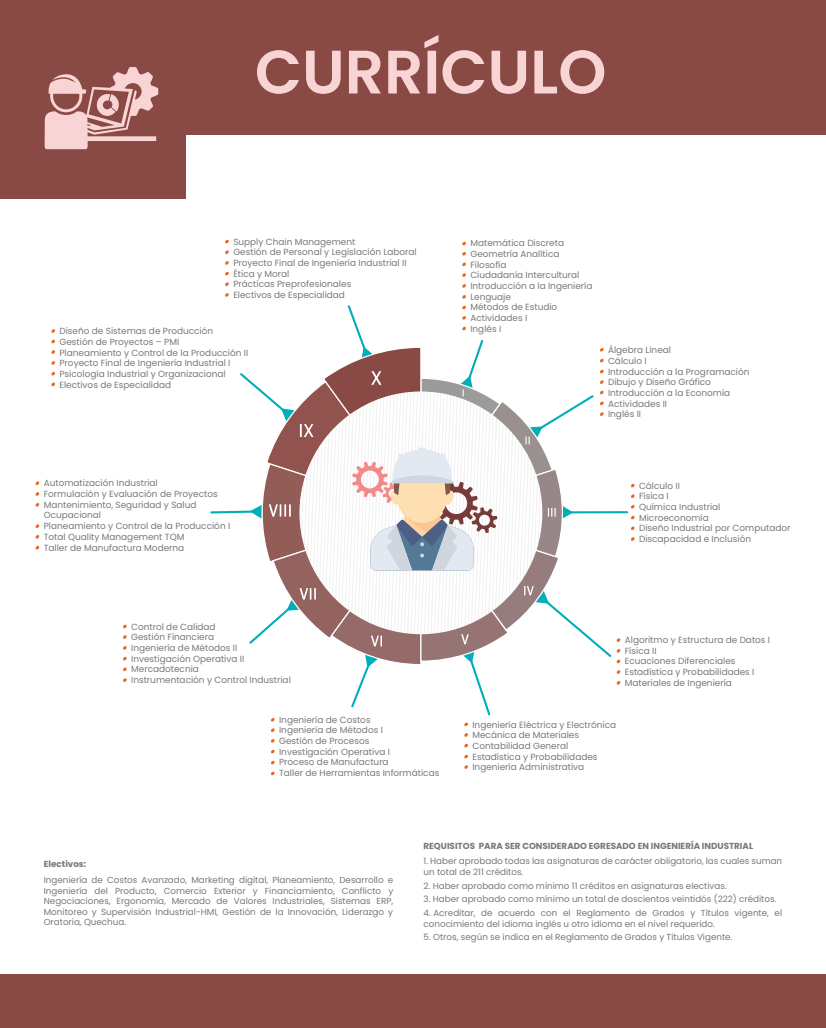
<style>
.page{position:relative;width:826px;height:1028px;background:#fff}
.page>*{position:absolute;margin:0;border:0;box-sizing:border-box;transform-origin:0 0}
.t1{font:600 61.25px "Poppins";color:#f9d4d4}
.t2{font:8.88px/10.6px "Poppins";color:#787878}
.t3{font:8.75px/10.5px "Poppins";color:#787878}
.t4{font:8.75px "Poppins";color:#787878}
</style>
<div class="page">
<div style="left:0;top:974px;width:825px;height:54px;background:#894944"></div>
<div style="left:0;top:18px;width:185px;height:180px;background:#894944"></div>
<div style="left:0;top:0;width:825px;height:135px;background:#894944"></div>
<svg style="left:44px;top:67px;width:114px;height:82px"></svg>
<hr style="left:565px;top:511px;width:63px;height:2px;background:#00aeba">
<svg style="left:462px;top:241px;width:4px;height:5px"></svg>
<svg style="left:462px;top:252px;width:4px;height:4px"></svg>
<svg style="left:462px;top:262px;width:4px;height:4px"></svg>
<svg style="left:462px;top:273px;width:4px;height:4px"></svg>
<svg style="left:462px;top:284px;width:4px;height:4px"></svg>
<svg style="left:462px;top:295px;width:4px;height:4px"></svg>
<svg style="left:631px;top:505px;width:3px;height:4px"></svg>
<svg style="left:631px;top:537px;width:3px;height:4px"></svg>
<svg style="left:210px;top:305px;width:410px;height:470px"></svg>
<svg style="left:123px;top:624px;width:4px;height:4px"></svg>
<svg style="left:123px;top:635px;width:4px;height:4px"></svg>
<svg style="left:123px;top:646px;width:4px;height:4px"></svg>
<svg style="left:123px;top:656px;width:4px;height:4px"></svg>
<svg style="left:123px;top:667px;width:4px;height:4px"></svg>
<svg style="left:123px;top:678px;width:4px;height:4px"></svg>
<svg style="left:35px;top:481px;width:4px;height:4px"></svg>
<svg style="left:35px;top:492px;width:4px;height:4px"></svg>
<svg style="left:35px;top:503px;width:4px;height:4px"></svg>
<svg style="left:35px;top:524px;width:4px;height:4px"></svg>
<svg style="left:35px;top:535px;width:4px;height:4px"></svg>
<svg style="left:35px;top:546px;width:4px;height:4px"></svg>
<svg style="left:51px;top:329px;width:4px;height:4px"></svg>
<svg style="left:51px;top:339px;width:4px;height:4px"></svg>
<svg style="left:51px;top:350px;width:4px;height:4px"></svg>
<svg style="left:51px;top:361px;width:4px;height:4px"></svg>
<svg style="left:51px;top:372px;width:4px;height:4px"></svg>
<svg style="left:51px;top:382px;width:4px;height:4px"></svg>
<svg style="left:225px;top:239px;width:4px;height:5px"></svg>
<svg style="left:225px;top:250px;width:4px;height:4px"></svg>
<svg style="left:225px;top:261px;width:4px;height:4px"></svg>
<svg style="left:225px;top:271px;width:4px;height:5px"></svg>
<svg style="left:225px;top:282px;width:4px;height:4px"></svg>
<svg style="left:225px;top:293px;width:4px;height:4px"></svg>
<h1 class="t1" style="left:255px;top:36px;width:353px">CURRÍCULO</h1>
<p class="t2" style="left:233px;top:236px;width:185px">Supply Chain Management<br>Gestión de Personal y Legislación Laboral<br>Proyecto Final de Ingeniería Industrial II<br>Ética y Moral<br>Prácticas Preprofesionales<br>Electivos de Especialidad</p>
<p class="t2" style="left:59px;top:326px;width:190px">Diseño de Sistemas de Producción Gestión de Proyectos – PMI<br>Planeamiento y Control de la Producción II Proyecto Final de Ingeniería Industrial I Psicología Industrial y Organizacional Electivos de Especialidad</p>
<p class="t2" style="left:44px;top:478px;width:188px">Automatización Industrial<br>Formulación y Evaluación de Proyectos<br>Mantenimiento, Seguridad y Salud<br>Ocupacional<br>Planeamiento y Control de la Producción I<br>Total Quality Management TQM<br>Taller de Manufactura Moderna</p>
<p class="t2" style="left:131px;top:621px;width:161px">Control de Calidad<br>Gestión Financiera<br>Ingeniería de Métodos II<br>Investigación Operativa II<br>Mercadotecnia<br>Instrumentación y Control Industrial</p>
<p class="t2" style="left:279px;top:714px;width:162px">Ingeniería de Costos<br>Ingeniería de Métodos I<br>Gestión de Procesos<br>Investigación Operativa I<br>Proceso de Manufactura<br>Taller de Herramientas Informáticas</p>
<p class="t2" style="left:470px;top:238px;width:123px">Matemática Discreta<br>Geometría Analítica<br>Filosofía<br>Ciudadanía Intercultural<br>Introducción a la Ingeniería<br>Lenguaje<br>Métodos de Estudio<br>Actividades I<br>Inglés I</p>
<p class="t2" style="left:608px;top:345px;width:143px">Álgebra Lineal<br>Cálculo I<br>Introducción a la Programación<br>Dibujo y Diseño Gráfico<br>Introducción a la Economía<br>Actividades II<br>Inglés II</p>
<p class="t2" style="left:638px;top:480px;width:153px">Cálculo II<br>Física I<br>Química Industrial<br>Microeconomía<br>Diseño Industrial por Computador<br>Discapacidad e Inclusión</p>
<p class="t2" style="left:624px;top:634px;width:147px">Algoritmo y Estructura de Datos I<br>Física II<br>Ecuaciones Diferenciales<br>Estadística y Probabilidades I<br>Materiales de Ingeniería</p>
<p class="t2" style="left:472px;top:719px;width:145px">Ingeniería Eléctrica y Electrónica<br>Mecánica de Materiales<br>Contabilidad General<br>Estadística y Probabilidades<br>Ingeniería Administrativa</p>
<p class="t4" style="left:44px;top:859px;width:44px">Electivos:</p>
<p class="t3" style="left:44px;top:875px;width:351px;text-align:justify">Ingeniería de Costos Avanzado, Marketing digital, Planeamiento, Desarrollo e Ingeniería del Producto, Comercio Exterior y Financiamiento, Conflicto y Negociaciones, Ergonomía, Mercado de Valores Industriales, Sistemas ERP, Monitoreo y Supervisión Industrial-HMI, Gestión de la Innovación, Liderazgo y Oratoria, Quechua.</p>
<p class="t4" style="left:423px;top:840px;width:331px">REQUISITOS PARA SER CONSIDERADO EGRESADO EN INGENIERÍA INDUSTRIAL</p>
<p class="t3" style="left:423px;top:855px;width:360px;line-height:11.2px">1. Haber aprobado todas las asignaturas de carácter obligatorio, las cuales suman un total de 211 créditos.</p>
<p class="t3" style="left:423px;top:880px;width:305px">2. Haber aprobado como mínimo 11 créditos en asignaturas electivas.</p>
<p class="t3" style="left:423px;top:894px;width:354px">3. Haber aprobado como mínimo un total de doscientos veintidós (222) créditos.</p>
<p class="t3" style="left:423px;top:907px;width:360px">4. Acreditar, de acuerdo con el Reglamento de Grados y Títulos vigente, el conocimiento del idioma inglés u otro idioma en el nivel requerido.</p>
<p class="t3" style="left:423px;top:932px;width:310px">5. Otros, según se indica en el Reglamento de Grados y Títulos Vigente.</p>
</div>
